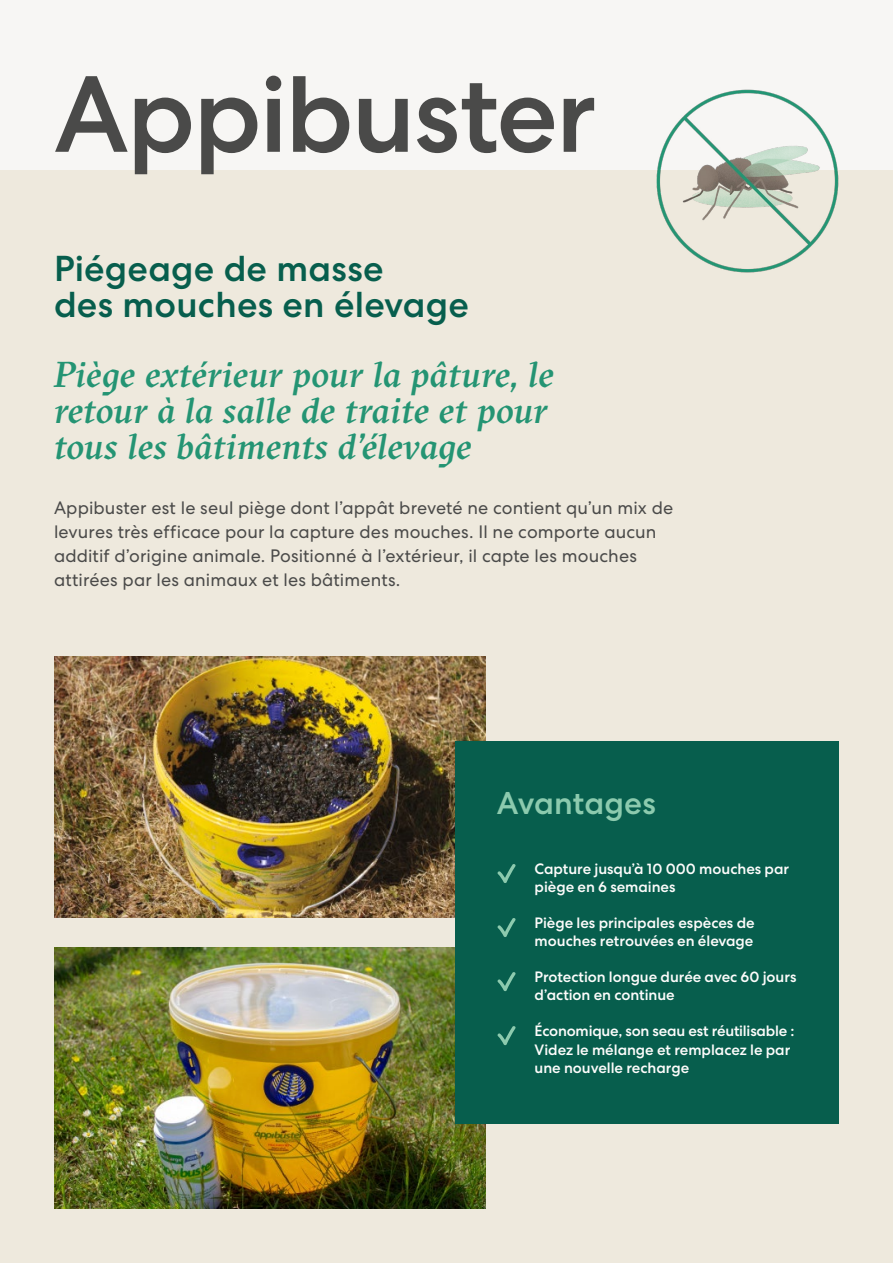
<style>
.page{position:relative;width:893px;height:1263px;background:#f7f6f4}
.page>*{position:absolute;margin:0;border:0;box-sizing:border-box;transform-origin:0 0}
.t1{font:500 108px "Centra No 2";letter-spacing:-.015em;color:#4a4a49}
.t2{font:italic 500 36px/36px "GT Sectra";color:#249473}
.t3{font:500 36px/36px "Centra No 2";letter-spacing:.005em;color:#075e4d}
.t4{font:500 31.5px "Centra No 2";color:#8ccaae}
.t5{font:18px/24px "Centra No 2";letter-spacing:.005em;color:#4a4a49}
.t6{font:500 15px/18px "Centra No 2";letter-spacing:-.005em;color:#fdfcfb}
</style>
<div class="page">
<div style="left:0;top:170px;width:893px;height:1093px;background:#eee9dd"></div>
<img style="left:656px;top:90px;width:183px;height:182px">
<img style="left:54px;top:947px;width:431px;height:262px">
<img style="left:54px;top:657px;width:431px;height:261px">
<div style="left:455px;top:741px;width:384px;height:382px;background:#075e4d"></div>
<svg style="left:497px;top:918px;width:19px;height:19px"></svg>
<svg style="left:497px;top:864px;width:19px;height:19px"></svg>
<svg style="left:497px;top:972px;width:19px;height:19px"></svg>
<svg style="left:497px;top:1026px;width:19px;height:19px"></svg>
<h1 class="t1" style="left:54px;top:51px;width:544px">Appibuster</h1>
<h2 class="t3" style="left:54px;top:251px;width:416px">Piégeage de masse<br>des mouches en élevage</h2>
<h2 class="t2" style="left:54px;top:357px;width:502px">Piège extérieur pour la pâture, le retour à la salle de traite et pour tous les bâtiments d’élevage</h2>
<p class="t5" style="left:54px;top:495px;width:621px">Appibuster est le seul piège dont l’appât breveté ne contient qu’un mix de levures très efficace pour la capture des mouches. Il ne comporte aucun additif d’origine animale. Positionné à l’extérieur, il capte les mouches attirées par les animaux et les bâtiments.</p>
<h3 class="t4" style="left:497px;top:784px;width:161px">Avantages</h3>
<p class="t6" style="left:535px;top:860px;width:256px">Capture jusqu’à 10 000 mouches par piège en 6 semaines</p>
<p class="t6" style="left:535px;top:914px;width:222px">Piège les principales espèces de mouches retrouvées en élevage</p>
<p class="t6" style="left:535px;top:968px;width:263px">Protection longue durée avec 60 jours d’action en continue</p>
<p class="t6" style="left:535px;top:1022px;width:261px">Économique, son seau est réutilisable :<br>Videz le mélange et remplacez le par une nouvelle recharge</p>
</div>
